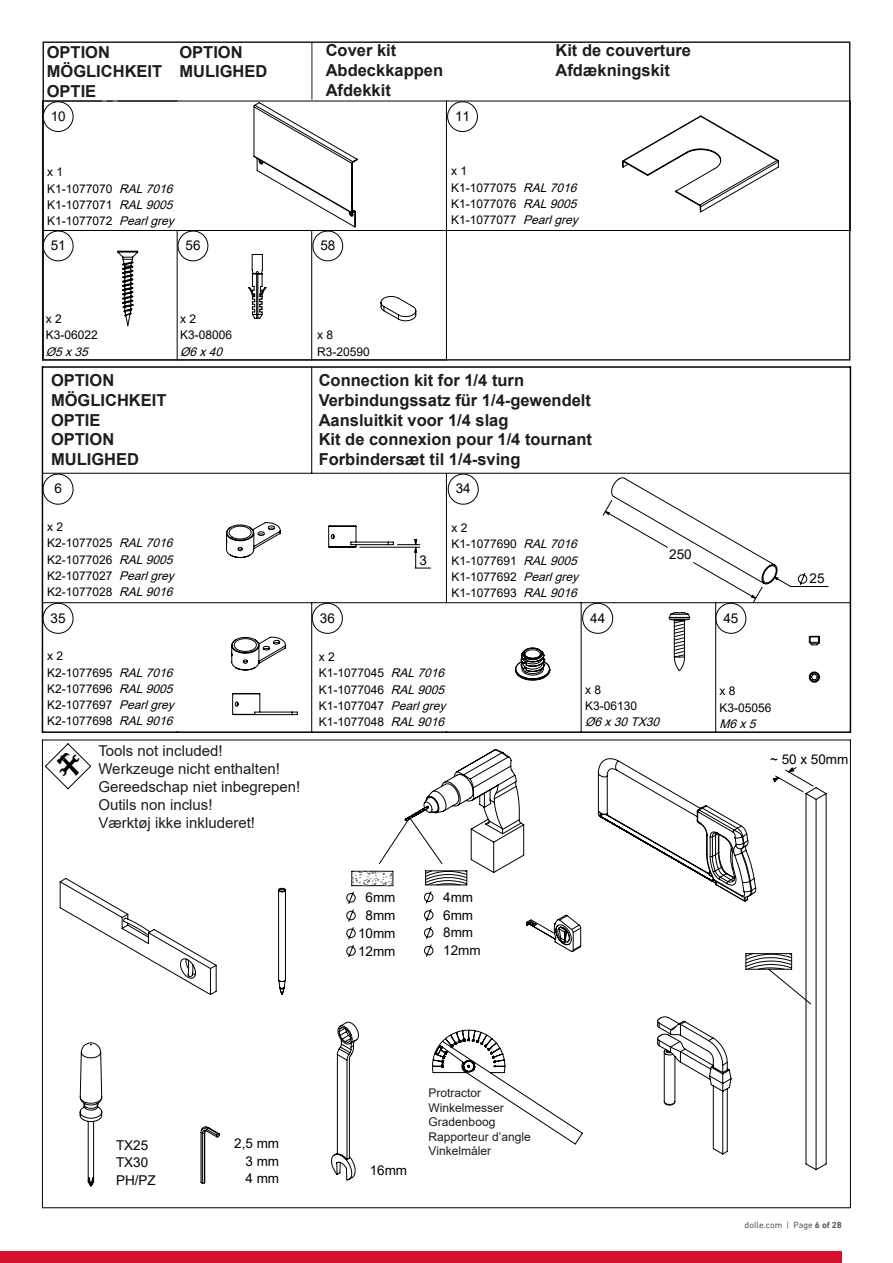
<style>
.page{position:relative;width:893px;height:1263px;background:#fff}
.page>*{position:absolute;margin:0;border:0;box-sizing:border-box;transform-origin:0 0}
.t1{font:700 16.5px/19.8px "Arial";color:#1d1d1b}
.t2{font:15px/18px "Arial";color:#1d1d1b}
.t3{font:13.5px/17.7px "Arial";color:#020203}
.t4{font:12px/16.4px "Arial";color:#020203}
.t5{font:12px/14.4px "Arial";color:#1d1d1b}
.t6{font:italic 12px "Arial";color:#020203}
.t7{font:9px "DIN Next LT Pro";color:#5e5a52}
.s1{font-style:italic}
.s2{font-weight:700}
</style>
<div class="page">
<div style="left:0;top:1251px;width:842px;height:12px;background:#d7102d"></div>
<svg style="left:43px;top:474px;width:704px;height:160px"></svg>
<hr style="left:311px;top:367px;width:1px;height:106px;background:#020203">
<hr style="left:42px;top:602px;width:808px;height:1px;background:#020203">
<hr style="left:42px;top:473px;width:808px;height:1px;background:#020203">
<hr style="left:311px;top:603px;width:1px;height:129px;background:#020203">
<hr style="left:581px;top:603px;width:1px;height:129px;background:#020203">
<hr style="left:446px;top:473px;width:1px;height:130px;background:#020203">
<hr style="left:715px;top:603px;width:1px;height:129px;background:#020203">
<hr style="left:42px;top:731px;width:135px;height:2px;background:#020203">
<hr style="left:42px;top:366px;width:808px;height:2px;background:#020203">
<hr style="left:177px;top:731px;width:135px;height:2px;background:#020203">
<hr style="left:312px;top:731px;width:134px;height:2px;background:#020203">
<hr style="left:446px;top:731px;width:135px;height:2px;background:#020203">
<hr style="left:581px;top:731px;width:135px;height:2px;background:#020203">
<hr style="left:42px;top:367px;width:1px;height:365px;background:#020203">
<hr style="left:716px;top:731px;width:134px;height:2px;background:#020203">
<hr style="left:850px;top:367px;width:1px;height:365px;background:#020203">
<svg style="left:359px;top:500px;width:470px;height:103px"></svg>
<svg style="left:414px;top:477px;width:365px;height:122px"></svg>
<svg style="left:515px;top:647px;width:35px;height:34px"></svg>
<svg style="left:231px;top:636px;width:55px;height:35px"></svg>
<svg style="left:232px;top:693px;width:66px;height:23px"></svg>
<svg style="left:226px;top:522px;width:55px;height:36px"></svg>
<svg style="left:328px;top:525px;width:66px;height:23px"></svg>
<svg style="left:668px;top:612px;width:23px;height:60px"></svg>
<svg style="left:808px;top:635px;width:12px;height:48px"></svg>
<svg style="left:46px;top:102px;width:432px;height:160px"></svg>
<hr style="left:42px;top:360px;width:404px;height:1px;background:#020203">
<hr style="left:42px;top:101px;width:808px;height:1px;background:#020203">
<hr style="left:42px;top:101px;width:1px;height:259px;background:#020203">
<hr style="left:850px;top:101px;width:1px;height:129px;background:#020203">
<hr style="left:177px;top:230px;width:1px;height:130px;background:#020203">
<hr style="left:311px;top:230px;width:1px;height:130px;background:#020203">
<hr style="left:446px;top:101px;width:1px;height:259px;background:#020203">
<hr style="left:42px;top:230px;width:808px;height:1px;background:#020203">
<svg style="left:622px;top:115px;width:157px;height:98px"></svg>
<svg style="left:253px;top:102px;width:105px;height:126px"></svg>
<svg style="left:117px;top:250px;width:22px;height:76px"></svg>
<svg style="left:247px;top:254px;width:20px;height:65px"></svg>
<svg style="left:380px;top:296px;width:37px;height:26px"></svg>
<div style="left:43px;top:41px;width:807px;height:320px;border:2px solid #1d1d1b"></div>
<hr style="left:42px;top:1207px;width:808px;height:1px;background:#020203">
<hr style="left:42px;top:740px;width:808px;height:1px;background:#020203">
<hr style="left:42px;top:740px;width:1px;height:468px;background:#020203">
<hr style="left:850px;top:740px;width:1px;height:468px;background:#020203">
<svg style="left:59px;top:878px;width:158px;height:117px"></svg>
<svg style="left:278px;top:887px;width:8px;height:108px"></svg>
<svg style="left:346px;top:749px;width:235px;height:209px"></svg>
<svg style="left:200px;top:1126px;width:20px;height:58px"></svg>
<svg style="left:79px;top:1042px;width:23px;height:145px"></svg>
<svg style="left:331px;top:1021px;width:28px;height:160px"></svg>
<svg style="left:432px;top:1029px;width:151px;height:116px"></svg>
<svg style="left:597px;top:758px;width:230px;height:413px"></svg>
<hr style="left:312px;top:43px;width:1px;height:56px;background:#1d1d1b">
<svg style="left:45px;top:743px;width:46px;height:47px"></svg>
<h1 class="t1" style="left:47px;top:42px;width:117px">OPTION<br>MÖGLICHKEIT<br>OPTIE</h1>
<h1 class="t1" style="left:179px;top:42px;width:89px">OPTION<br>MULIGHED</h1>
<p class="t3" style="left:51px;top:107px;width:16px">10</p>
<p class="t4" style="left:47px;top:164px;width:133px">x 1<br>K1-1077070 <span class="s1">RAL7016<br></span>K1-1077071 <span class="s1">RAL9005<br></span>K1-1077072 <span class="s1">Pearlgrey</span></p>
<h1 class="t1" style="left:326px;top:41px;width:119px">Cover kit<br>Abdeckkappen<br>Afdekkit</h1>
<h1 class="t1" style="left:555px;top:41px;width:137px">Kit de couverture<br>Afdækningskit</h1>
<p class="t3" style="left:455px;top:107px;width:16px">11</p>
<p class="t4" style="left:451px;top:163px;width:133px">x 1<br>K1-1077075 <span class="s1">RAL7016<br></span>K1-1077076 <span class="s1">RAL9005<br></span>K1-1077077 <span class="s1">Pearlgrey</span></p>
<p class="t3" style="left:51px;top:237px;width:16px">51</p>
<p class="t3" style="left:186px;top:237px;width:16px">56</p>
<p class="t3" style="left:320px;top:237px;width:16px">58</p>
<p class="t4" style="left:46px;top:310px;width:54px">x 2<br>K3-06022</p>
<p class="t6" style="left:46px;top:343px;width:48px">Ø5x35</p>
<h1 class="t1" style="left:51px;top:370px;width:117px">OPTION<br>MÖGLICHKEIT<br>OPTIE<br>OPTION<br>MULIGHED</h1>
<p class="t4" style="left:180px;top:310px;width:54px">x 2<br>K3-08006</p>
<p class="t6" style="left:180px;top:343px;width:48px">Ø6x40</p>
<p class="t4" style="left:317px;top:327px;width:54px">x 8<br>R3-20590</p>
<h1 class="t1" style="left:319px;top:370px;width:275px">Connection kit for 1/4 turn<br>Verbindungssatz für 1/4-gewendelt<br>Aansluitkit voor 1/4 slag<br>Kit de connexion pour 1/4 tournant<br>Forbindersæt til 1/4-sving</h1>
<p class="t3" style="left:54px;top:480px;width:9px">6</p>
<p class="t3" style="left:456px;top:480px;width:16px">34</p>
<p class="t4" style="left:47px;top:518px;width:133px">x 2<br>K2-1077025 <span class="s1">RAL7016<br></span>K2-1077026 <span class="s1">RAL9005<br></span>K2-1077027 <span class="s1">Pearlgrey<br></span>K2-1077028 <span class="s1">RAL9016</span></p>
<p class="t3" style="left:419px;top:551px;width:9px">3</p>
<p class="t4" style="left:452px;top:519px;width:133px">x 2<br>K1-1077690 <span class="s1">RAL7016<br></span>K1-1077691 <span class="s1">RAL9005<br></span>K1-1077692 <span class="s1">Pearlgrey<br></span>K1-1077693 <span class="s1">RAL9016</span></p>
<p class="t3" style="left:669px;top:546px;width:24px">250</p>
<p class="t3" style="left:51px;top:609px;width:16px">35</p>
<p class="t3" style="left:320px;top:609px;width:16px">36</p>
<p class="t3" style="left:590px;top:609px;width:16px">44</p>
<p class="t3" style="left:723px;top:609px;width:16px">45</p>
<p class="t4" style="left:47px;top:648px;width:133px">x 2<br>K2-1077695 <span class="s1">RAL7016<br></span>K2-1077696 <span class="s1">RAL9005<br></span>K2-1077697 <span class="s1">Pearlgrey<br></span>K2-1077698 <span class="s1">RAL9016</span></p>
<p class="t4" style="left:319px;top:648px;width:133px">x 2<br>K1-1077045 <span class="s1">RAL7016<br></span>K1-1077046 <span class="s1">RAL9005<br></span>K1-1077047 <span class="s1">Pearlgrey<br></span>K1-1077048 <span class="s1">RAL9016</span></p>
<p class="t4" style="left:585px;top:681px;width:54px">x 8<br>K3-06130</p>
<p class="t6" style="left:585px;top:714px;width:80px">Ø6x30TX30</p>
<p class="t4" style="left:720px;top:683px;width:54px">x 8<br>K3-05056</p>
<p class="t6" style="left:720px;top:715px;width:42px">M6x5</p>
<p class="t3" style="left:810px;top:570px;width:16px">25</p>
<p class="t2" style="left:98px;top:742px;width:203px">Tools not included!<br>Werkzeuge nicht enthalten!<br>Gereedschap niet inbegrepen!<br>Outils non inclus!<br>Værktøj ikke inkluderet!</p>
<p class="t3" style="left:116px;top:1136px;width:41px">TX25<br>TX30<br>PH/PZ</p>
<p class="t3" style="left:245px;top:1134px;width:35px;text-align:justify;text-indent:-11px">2,5 mm 3 mm 4 mm</p>
<p class="t3" style="left:358px;top:888px;width:39px;text-align:center">6mm<br>8mm<br>10mm<br>12mm</p>
<p class="t3" style="left:443px;top:888px;width:39px">4mm<br>6mm<br>8mm<br>12mm</p>
<p class="t3" style="left:370px;top:1161px;width:39px">16mm</p>
<p class="t5" style="left:429px;top:1086px;width:104px">Protractor<br>Winkelmesser<br>Gradenboog<br>Rapporteur d’angle<br>Vinkelmåler</p>
<p class="t3" style="left:770px;top:751px;width:80px">~ 50 x 50mm</p>
<p class="t7" style="left:745px;top:1220px;width:99px">dolle.com | Page <span class="s2">6 of 28</span></p>
</div>
